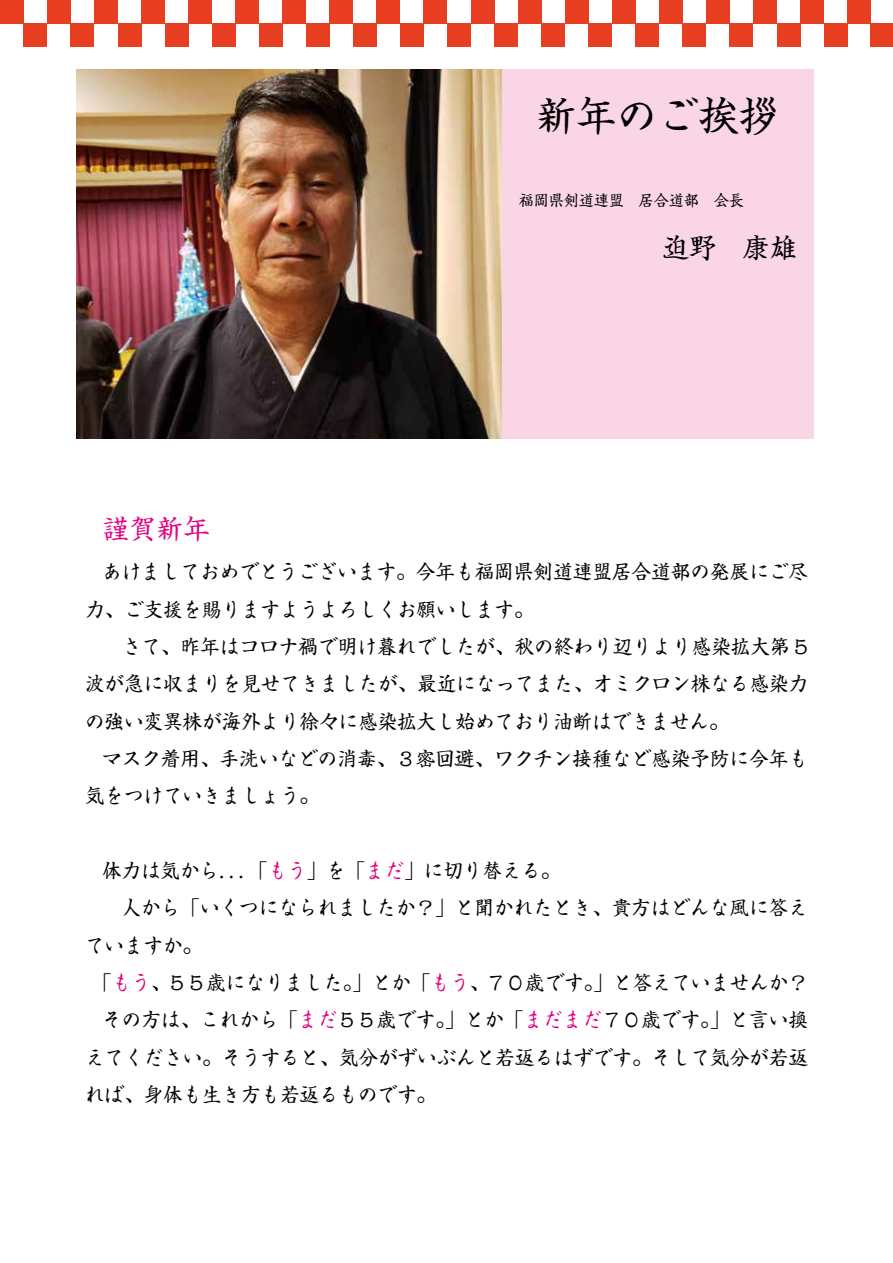
<style>
.page{position:relative;width:893px;height:1263px;background:#fff}
.page>*{position:absolute;margin:0;border:0;box-sizing:border-box;transform-origin:0 0}
.t1{font:40.5px "Shinsei Kai Pro CBSK1";color:#000}
.t2{font:27px "Shinsei Kai Pro CBSK1";color:#000}
.t3{font:27px "Shinsei Kai Pro CBSK1";color:#e4007f}
.t4{font:19.5px/37.3px "Shinsei Kai Pro CBSK1";color:#000}
.t5{font:15px "Shinsei Kai Pro CBSK1";color:#000}
.s1{color:#e4007f}
</style>
<div class="page">
<div style="left:461px;top:69px;width:353px;height:370px;background:#f9d5e5"></div>
<img style="left:77px;top:69px;width:425px;height:370px">
<div style="left:0;top:0;width:24px;height:24px;background:#e83f23"></div>
<div style="left:24px;top:24px;width:23px;height:23px;background:#e83f23"></div>
<div style="left:47px;top:0;width:24px;height:24px;background:#e83f23"></div>
<div style="left:71px;top:24px;width:23px;height:23px;background:#e83f23"></div>
<div style="left:94px;top:0;width:24px;height:24px;background:#e83f23"></div>
<div style="left:118px;top:24px;width:23px;height:23px;background:#e83f23"></div>
<div style="left:141px;top:0;width:24px;height:24px;background:#e83f23"></div>
<div style="left:165px;top:24px;width:23px;height:23px;background:#e83f23"></div>
<div style="left:188px;top:0;width:24px;height:24px;background:#e83f23"></div>
<div style="left:212px;top:24px;width:23px;height:23px;background:#e83f23"></div>
<div style="left:235px;top:0;width:24px;height:24px;background:#e83f23"></div>
<div style="left:259px;top:24px;width:23px;height:23px;background:#e83f23"></div>
<div style="left:282px;top:0;width:24px;height:24px;background:#e83f23"></div>
<div style="left:306px;top:24px;width:24px;height:23px;background:#e83f23"></div>
<div style="left:329px;top:0;width:24px;height:24px;background:#e83f23"></div>
<div style="left:353px;top:24px;width:24px;height:23px;background:#e83f23"></div>
<div style="left:377px;top:0;width:23px;height:24px;background:#e83f23"></div>
<div style="left:400px;top:24px;width:24px;height:23px;background:#e83f23"></div>
<div style="left:424px;top:0;width:23px;height:24px;background:#e83f23"></div>
<div style="left:447px;top:24px;width:24px;height:23px;background:#e83f23"></div>
<div style="left:471px;top:0;width:23px;height:24px;background:#e83f23"></div>
<div style="left:494px;top:24px;width:24px;height:23px;background:#e83f23"></div>
<div style="left:518px;top:0;width:23px;height:24px;background:#e83f23"></div>
<div style="left:541px;top:24px;width:24px;height:23px;background:#e83f23"></div>
<div style="left:565px;top:0;width:23px;height:24px;background:#e83f23"></div>
<div style="left:588px;top:24px;width:24px;height:23px;background:#e83f23"></div>
<div style="left:612px;top:0;width:23px;height:24px;background:#e83f23"></div>
<div style="left:635px;top:24px;width:24px;height:23px;background:#e83f23"></div>
<div style="left:659px;top:0;width:24px;height:24px;background:#e83f23"></div>
<div style="left:682px;top:24px;width:24px;height:23px;background:#e83f23"></div>
<div style="left:706px;top:0;width:24px;height:24px;background:#e83f23"></div>
<div style="left:730px;top:24px;width:23px;height:23px;background:#e83f23"></div>
<div style="left:753px;top:0;width:24px;height:24px;background:#e83f23"></div>
<div style="left:777px;top:24px;width:23px;height:23px;background:#e83f23"></div>
<div style="left:800px;top:0;width:24px;height:24px;background:#e83f23"></div>
<div style="left:824px;top:24px;width:23px;height:23px;background:#e83f23"></div>
<div style="left:847px;top:0;width:24px;height:24px;background:#e83f23"></div>
<div style="left:871px;top:24px;width:22px;height:23px;background:#e83f23"></div>
<h1 class="t1" style="left:536px;top:84px;width:244px">新年のご挨拶</h1>
<p class="t5" style="left:519px;top:189px;width:226px">福岡県剣道連盟　居合道部　会長</p>
<h2 class="t2" style="left:662px;top:227px;width:136px">迫野　康雄</h2>
<h2 class="t3" style="left:102px;top:507px;width:109px">謹賀新年</h2>
<p class="t4" style="left:85px;top:551px;width:724px;text-indent:17px">あけましておめでとうございます。今年も福岡県剣道連盟居合道部の発展にご尽力、ご支援を賜りますようよろしくお願いします。</p>
<p class="t4" style="left:85px;top:626px;width:724px;text-align:justify;text-indent:17px">　さて、昨年はコロナ禍で明け暮れでしたが、秋の終わり辺りより感染拡大第 5波が急に収まりを見せてきましたが、最近になってまた、オミクロン株なる感染力の強い変異株が海外より徐々に感染拡大し始めており油断はできません。</p>
<p class="t4" style="left:85px;top:738px;width:724px;text-indent:17px">マスク着用、手洗いなどの消毒、３密回避、ワクチン接種など感染予防に今年も気をつけていきましょう。</p>
<p class="t4" style="left:102px;top:850px;width:460px">体力は気から．．．「<span class="s1">もう</span>」を「<span class="s1">まだ</span>」に切り替える。</p>
<p class="t4" style="left:102px;top:887px;width:707px">　人から「いくつになられましたか？」と聞かれたとき、貴方はどんな風に答え</p>
<p class="t4" style="left:85px;top:924px;width:118px">ていますか。</p>
<p class="t4" style="left:92px;top:962px;width:717px">「<span class="s1">もう</span>、５５歳になりました。」とか「<span class="s1">もう</span>、７０歳です。」と答えていませんか？</p>
<p class="t4" style="left:102px;top:999px;width:707px">その方は、これから「<span class="s1">まだ</span>５５歳です。」とか「<span class="s1">まだまだ</span>７０歳です。」と言い換</p>
<p class="t4" style="left:85px;top:1036px;width:724px">えてください。そうすると、気分がずいぶんと若返るはずです。そして気分が若返</p>
<p class="t4" style="left:85px;top:1074px;width:352px">れば、身体も生き方も若返るものです。</p>
</div>
